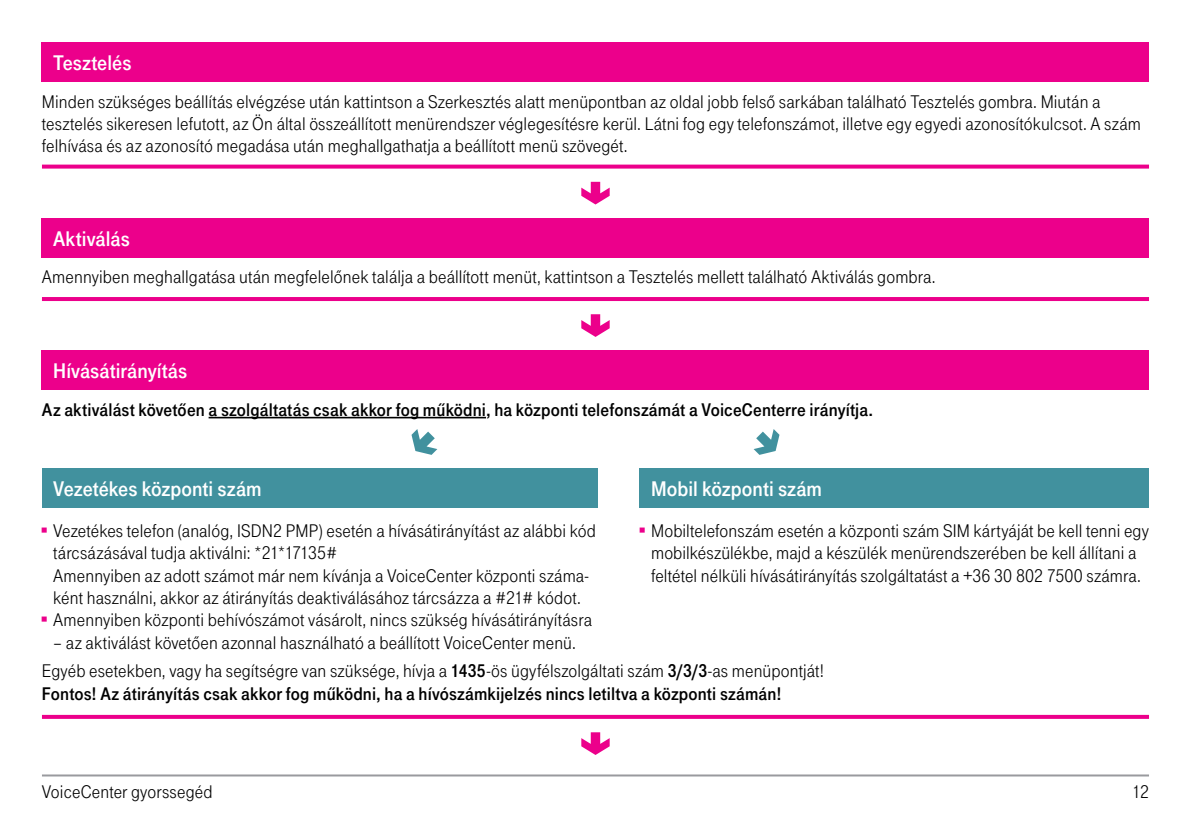
<style>
.page{position:relative;width:1191px;height:840px;background:#fff}
.page>*{position:absolute;margin:0;border:0;box-sizing:border-box;transform-origin:0 0}
.t1{font:22px "Tele Grotesk Fett";color:#fff}
.t2{font:19px/22.2px "Tele Grotesk Norm";letter-spacing:.005em;color:#000}
.t3{font:19px "Tele Grotesk Fett";letter-spacing:.005em;color:#000}
.s1{font-family:"Tele Logo";font-size:36px;color:#ec008b}
.s2{font-family:"Tele Grotesk Fett"}
</style>
<div class="page">
<hr style="left:42px;top:774px;width:1107px;height:2px;background:#999a9e">
<svg style="left:581px;top:182px;width:28px;height:22px"></svg>
<svg style="left:581px;top:314px;width:28px;height:23px"></svg>
<svg style="left:581px;top:732px;width:28px;height:22px"></svg>
<div style="left:42px;top:42px;width:1107px;height:40px;background:#ec008b"></div>
<svg style="left:42px;top:164px;width:1107px;height:4px;background:#ee259c"></svg>
<div style="left:42px;top:350px;width:1107px;height:39px;background:#ec008b"></div>
<hr style="left:209px;top:416px;width:277px;height:2px;background:#000">
<div style="left:42px;top:217px;width:1107px;height:40px;background:#ec008b"></div>
<hr style="left:42px;top:297px;width:1107px;height:4px;background:#ec008b">
<svg style="left:42px;top:714px;width:1107px;height:4px;background:#f038a4"></svg>
<div style="left:42px;top:468px;width:556px;height:39px;background:#41919e"></div>
<div style="left:639px;top:468px;width:510px;height:39px;background:#41919e"></div>
<svg style="left:411px;top:429px;width:26px;height:25px"></svg>
<svg style="left:753px;top:429px;width:26px;height:25px"></svg>
<p class="t1" style="left:53px;top:50px;width:80px">Tesztelés</p>
<p class="t2" style="left:42px;top:90px;width:1100px">Minden szükséges beállítás elvégzése után kattintson a Szerkesztés alatt menüpontban az oldal jobb felső sarkában található Tesztelés gombra. Miután a tesztelés sikeresen lefutott, az Ön által összeállított menürendszer véglegesítésre kerül. Látni fog egy telefonszámot, illetve egy egyedi azonosítókulcsot. A szám felhívása és az azonosító megadása után meghallgathatja a beállított menü szövegét.</p>
<p class="t1" style="left:53px;top:226px;width:78px">Aktiválás</p>
<p class="t2" style="left:42px;top:266px;width:895px">Amennyiben meghallgatása után megfelelőnek találja a beállított menüt, kattintson a Tesztelés mellett található Aktiválás gombra.</p>
<p class="t1" style="left:53px;top:358px;width:135px">Hívásátirányítás</p>
<p class="t3" style="left:42px;top:398px;width:832px">Az aktiválást követően a szolgáltatás csak akkor fog működni, ha központi telefonszámát a VoiceCenterre irányítja.</p>
<p class="t1" style="left:53px;top:476px;width:210px">Vezetékes központi szám</p>
<p class="t2" style="left:42px;top:519px;width:555px"><span class="s1">§</span>Vezetékes telefon (analóg, ISDN2 PMP) esetén a hívásátirányítást az alábbi kód</p>
<p class="t2" style="left:53px;top:542px;width:286px">tárcsázásával tudja aktiválni: *21*17135#</p>
<p class="t2" style="left:53px;top:564px;width:536px">Amennyiben az adott számot már nem kívánja a VoiceCenter központi száma-</p>
<p class="t2" style="left:53px;top:586px;width:529px">ként használni, akkor az átirányítás deaktiválásához tárcsázza a #21# kódot.</p>
<p class="t2" style="left:42px;top:608px;width:551px"><span class="s1">§</span>Amennyiben központi behívószámot vásárolt, nincs szükség hívásátirányításra</p>
<p class="t2" style="left:53px;top:631px;width:524px">– az aktiválást követően azonnal használható a beállított VoiceCenter menü.</p>
<p class="t1" style="left:651px;top:476px;width:173px">Mobil központi szám</p>
<p class="t2" style="left:639px;top:519px;width:511px;text-align:center"><span class="s1">§</span>Mobiltelefonszám esetén a központi szám SIM kártyáját be kell tenni egy mobilkészülékbe, majd a készülék menürendszerében be kell állítani a feltétel nélküli hívásátirányítás szolgáltatást a +36 30 802 7500 számra.</p>
<p class="t2" style="left:42px;top:660px;width:783px">Egyéb esetekben, vagy ha segítségre van szüksége, hívja a <span class="s2">1435</span>-ös ügyfélszolgáltati szám <span class="s2">3/3/3</span>-as menüpontját!</p>
<p class="t3" style="left:42px;top:682px;width:741px">Fontos! Az átirányítás csak akkor fog működni, ha a hívószámkijelzés nincs letiltva a központi számán!</p>
<p class="t2" style="left:42px;top:780px;width:172px">VoiceCenter gyorssegéd</p>
<p class="t2" style="left:1132px;top:780px;width:18px">12</p>
</div>
